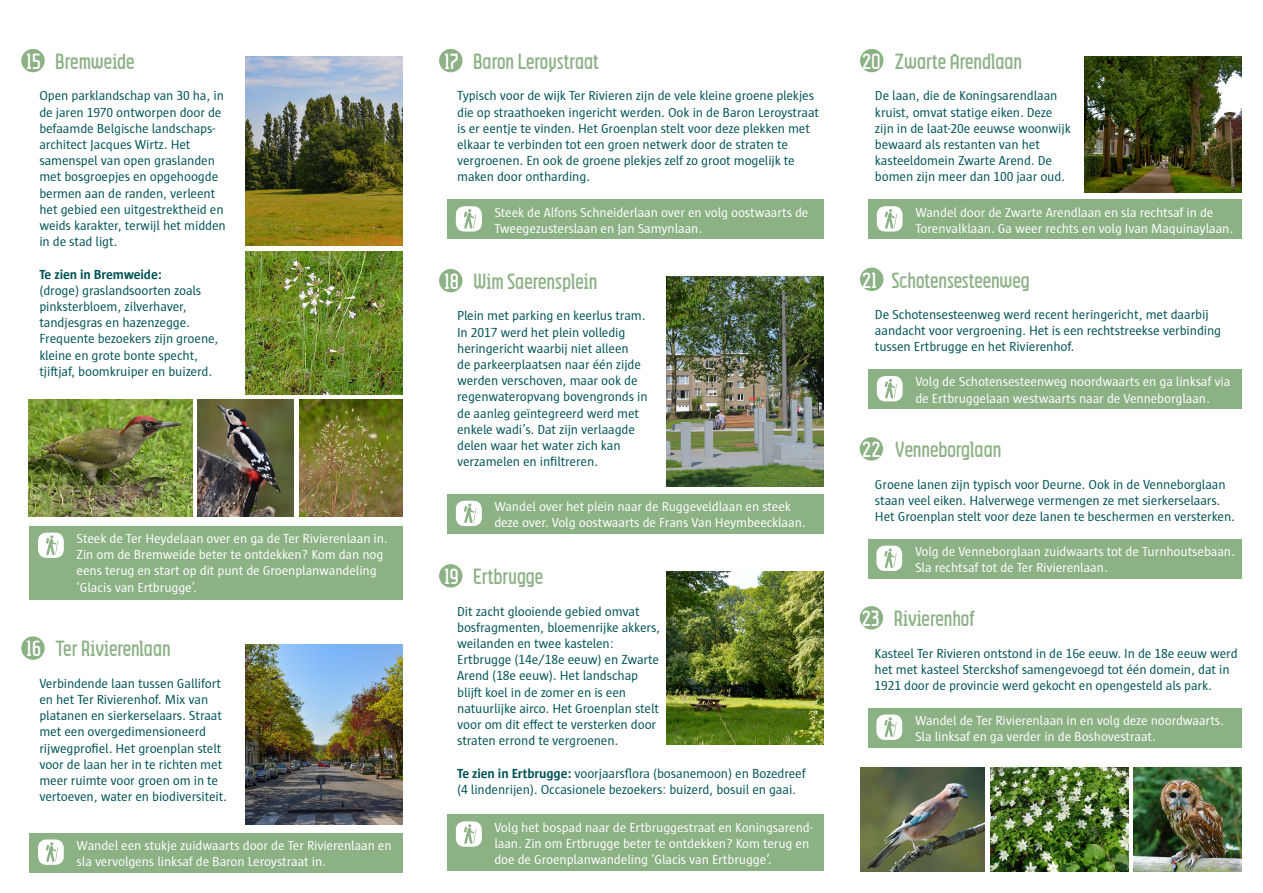
<style>
.page{position:relative;width:1263px;height:893px;background:#fff}
.page>*{position:absolute;margin:0;border:0;box-sizing:border-box;transform-origin:0 0}
.t1{font:14.85px "Antwerpen Tall Tall";color:#8cb185}
.t2{font:13.5px/16.2px "Sun Antwerpen";letter-spacing:-.01em;color:#005355}
.t3{font:13.5px/16.2px "Sun Antwerpen";letter-spacing:-.01em;color:#fff}
.t4{font:700 13.5px "Sun Antwerpen";letter-spacing:-.01em;color:#005355}
.s1{color:#fff}
.s2{font-weight:700}
</style>
<div class="page">
<div style="left:21px;top:49px;width:24px;height:23px;background:#8cb185;border-radius:50%"></div>
<div style="left:30px;top:526px;width:373px;height:74px;background:#8cb185"></div>
<div style="left:38px;top:533px;width:26px;height:25px;background:#fff;border-radius:9px"></div>
<svg style="left:46px;top:535px;width:9px;height:20px"></svg>
<hr style="left:55px;top:540px;width:3px;height:15px;background:#8cb185">
<img style="left:245px;top:57px;width:158px;height:188px">
<img style="left:300px;top:400px;width:103px;height:116px">
<img style="left:245px;top:252px;width:158px;height:143px">
<img style="left:28px;top:400px;width:164px;height:116px">
<img style="left:198px;top:400px;width:95px;height:116px">
<div style="left:21px;top:636px;width:24px;height:24px;background:#8cb185;border-radius:50%"></div>
<div style="left:30px;top:833px;width:373px;height:39px;background:#8cb185"></div>
<div style="left:38px;top:839px;width:26px;height:26px;background:#fff;border-radius:9px"></div>
<svg style="left:46px;top:842px;width:9px;height:20px"></svg>
<hr style="left:55px;top:847px;width:3px;height:15px;background:#8cb185">
<img style="left:245px;top:644px;width:158px;height:181px">
<div style="left:439px;top:49px;width:23px;height:23px;background:#8cb185;border-radius:50%"></div>
<div style="left:448px;top:199px;width:376px;height:40px;background:#8cb185"></div>
<div style="left:456px;top:206px;width:26px;height:26px;background:#fff;border-radius:9px"></div>
<svg style="left:464px;top:209px;width:10px;height:20px"></svg>
<hr style="left:473px;top:214px;width:3px;height:14px;background:#8cb185">
<div style="left:439px;top:269px;width:23px;height:23px;background:#8cb185;border-radius:50%"></div>
<div style="left:448px;top:494px;width:376px;height:40px;background:#8cb185"></div>
<div style="left:456px;top:501px;width:26px;height:25px;background:#fff;border-radius:9px"></div>
<svg style="left:464px;top:504px;width:9px;height:19px"></svg>
<hr style="left:473px;top:508px;width:3px;height:15px;background:#8cb185">
<img style="left:666px;top:277px;width:158px;height:209px">
<div style="left:439px;top:564px;width:23px;height:23px;background:#8cb185;border-radius:50%"></div>
<div style="left:448px;top:815px;width:376px;height:56px;background:#8cb185"></div>
<div style="left:456px;top:821px;width:26px;height:26px;background:#fff;border-radius:9px"></div>
<svg style="left:464px;top:824px;width:10px;height:20px"></svg>
<hr style="left:473px;top:829px;width:3px;height:14px;background:#8cb185">
<img style="left:666px;top:572px;width:158px;height:173px">
<img style="left:990px;top:768px;width:138px;height:103px">
<img style="left:1133px;top:768px;width:108px;height:103px">
<img style="left:860px;top:768px;width:124px;height:103px">
<div style="left:860px;top:49px;width:23px;height:23px;background:#8cb185;border-radius:50%"></div>
<div style="left:868px;top:199px;width:374px;height:40px;background:#8cb185"></div>
<div style="left:877px;top:206px;width:25px;height:26px;background:#fff;border-radius:9px"></div>
<svg style="left:885px;top:209px;width:10px;height:20px"></svg>
<hr style="left:894px;top:214px;width:3px;height:14px;background:#8cb185">
<img style="left:1084px;top:56px;width:158px;height:137px">
<div style="left:860px;top:268px;width:23px;height:23px;background:#8cb185;border-radius:50%"></div>
<div style="left:868px;top:369px;width:374px;height:40px;background:#8cb185"></div>
<div style="left:877px;top:376px;width:25px;height:25px;background:#fff;border-radius:9px"></div>
<svg style="left:885px;top:379px;width:9px;height:20px"></svg>
<hr style="left:894px;top:384px;width:3px;height:14px;background:#8cb185">
<div style="left:860px;top:437px;width:23px;height:24px;background:#8cb185;border-radius:50%"></div>
<div style="left:868px;top:539px;width:373px;height:40px;background:#8cb185"></div>
<div style="left:876px;top:546px;width:26px;height:25px;background:#fff;border-radius:9px"></div>
<svg style="left:884px;top:548px;width:10px;height:20px"></svg>
<hr style="left:894px;top:553px;width:3px;height:15px;background:#8cb185">
<div style="left:860px;top:606px;width:23px;height:23px;background:#8cb185;border-radius:50%"></div>
<div style="left:868px;top:708px;width:373px;height:39px;background:#8cb185"></div>
<div style="left:876px;top:714px;width:26px;height:26px;background:#fff;border-radius:9px"></div>
<svg style="left:884px;top:717px;width:10px;height:20px"></svg>
<hr style="left:894px;top:722px;width:3px;height:15px;background:#8cb185">
<p class="t1" style="left:27px;top:55px;width:110px"><span class="s1">15</span> Bremweide</p>
<p class="t2" style="left:39px;top:87px;width:186px">Open parklandschap van 30 ha, in de jaren 1970 ontworpen door de befaamde Belgische landschaps-</p>
<p class="t2" style="left:39px;top:136px;width:153px">architect Jacques Wirtz. Het</p>
<p class="t2" style="left:39px;top:152px;width:188px">samenspel van open graslanden met bosgroepjes en opgehoogde bermen aan de randen, verleent het gebied een uitgestrektheid en weids karakter, terwijl het midden in de stad ligt.</p>
<p class="t4" style="left:39px;top:266px;width:124px">Te zien in Bremweide:</p>
<p class="t2" style="left:39px;top:282px;width:181px">(droge) graslandsoorten zoals pinksterbloem, zilverhaver, tandjesgras en hazenzegge.<br>Frequente bezoekers zijn groene, kleine en grote bonte specht, tjiftjaf, boomkruiper en buizerd.</p>
<p class="t3" style="left:77px;top:530px;width:313px">Steek de Ter Heydelaan over en ga de Ter Rivierenlaan in.</p>
<p class="t3" style="left:77px;top:546px;width:308px">Zin om de Bremweide beter te ontdekken? Kom dan nog eens terug en start op dit punt de Groenplanwandeling ‘Glacis van Ertbrugge’.</p>
<p class="t1" style="left:27px;top:642px;width:146px"><span class="s1">16</span> Ter Rivierenlaan</p>
<p class="t2" style="left:39px;top:675px;width:189px">Verbindende laan tussen Gallifort en het Ter Rivierenhof. Mix van platanen en sierkerselaars. Straat met een overgedimensioneerd rijwegprofiel. Het groenplan stelt voor de laan her in te richten met meer ruimte voor groen om in te vertoeven, water en biodiversiteit.</p>
<p class="t3" style="left:77px;top:837px;width:317px">Wandel een stukje zuidwaarts door de Ter Rivierenlaan en sla vervolgens linksaf de Baron Leroystraat in.</p>
<p class="t1" style="left:444px;top:55px;width:156px"><span class="s1">17</span> Baron Leroystraat</p>
<p class="t2" style="left:457px;top:87px;width:364px">Typisch voor de wijk Ter Rivieren zijn de vele kleine groene plekjes die op straathoeken ingericht werden. Ook in de Baron Leroystraat is er eentje te vinden. Het Groenplan stelt voor deze plekken met elkaar te verbinden tot een groen netwerk door de straten te vergroenen. En ook de groene plekjes zelf zo groot mogelijk te maken door ontharding.</p>
<p class="t3" style="left:494px;top:204px;width:316px">Steek de Alfons Schneiderlaan over en volg oostwaarts de<br>Tweegezusterslaan en Jan Samynlaan.</p>
<p class="t1" style="left:444px;top:275px;width:154px"><span class="s1">18</span> Wim Saerensplein</p>
<p class="t2" style="left:457px;top:308px;width:192px">Plein met parking en keerlus tram.<br>In 2017 werd het plein volledig heringericht waarbij niet alleen<br>de parkeerplaatsen naar één zijde werden verschoven, maar ook de regenwateropvang bovengronds in de aanleg geïntegreerd werd met enkele wadi’s. Dat zijn verlaagde delen waar het water zich kan verzamelen en infiltreren.</p>
<p class="t3" style="left:494px;top:498px;width:313px">Wandel over het plein naar de Ruggeveldlaan en steek deze over. Volg oostwaarts de Frans Van Heymbeecklaan.</p>
<p class="t1" style="left:444px;top:570px;width:100px"><span class="s1">19</span> Ertbrugge</p>
<p class="t2" style="left:457px;top:603px;width:205px">Dit zacht glooiende gebied omvat bosfragmenten, bloemenrijke akkers, weilanden en twee kastelen:<br>Ertbrugge (14e/18e eeuw) en Zwarte Arend (18e eeuw). Het landschap blijft koel in de zomer en is een natuurlijke airco. Het Groenplan stelt voor om dit effect te versterken door straten errond te vergroenen.</p>
<p class="t2" style="left:457px;top:765px;width:350px"><span class="s2">Te zien in Ertbrugge:</span> voorjaarsflora (bosanemoon) en Bozedreef (4 lindenrijen). Occasionele bezoekers: buizerd, bosuil en gaai.</p>
<p class="t3" style="left:494px;top:819px;width:320px">Volg het bospad naar de Ertbruggestraat en Koningsarend&shy;laan. Zin om Ertbrugge beter te ontdekken? Kom terug en doe de Groenplanwandeling ‘Glacis van Ertbrugge’.</p>
<p class="t1" style="left:862px;top:55px;width:161px"><span class="s1">20</span> Zwarte Arendlaan</p>
<p class="t2" style="left:875px;top:87px;width:197px">De laan, die de Koningsarendlaan kruist, omvat statige eiken. Deze zijn in de laat-20e eeuwse woonwijk bewaard als restanten van het</p>
<p class="t2" style="left:875px;top:152px;width:179px">kasteeldomein Zwarte Arend. De</p>
<p class="t2" style="left:875px;top:168px;width:192px">bomen zijn meer dan 100 jaar oud.</p>
<p class="t3" style="left:915px;top:204px;width:319px">Wandel door de Zwarte Arendlaan en sla rechtsaf in de<br>Torenvalklaan. Ga weer rechts en volg Ivan Maquinaylaan.</p>
<p class="t1" style="left:862px;top:274px;width:169px"><span class="s1">21</span> Schotensesteenweg</p>
<p class="t2" style="left:875px;top:306px;width:335px">De Schotensesteenweg werd recent heringericht, met daarbij</p>
<p class="t2" style="left:875px;top:322px;width:348px">aandacht voor vergroening. Het is een rechtstreekse verbinding tussen Ertbrugge en het Rivierenhof.</p>
<p class="t3" style="left:915px;top:374px;width:316px">Volg de Schotensesteenweg noordwaarts en ga linksaf via de Ertbruggelaan westwaarts naar de Venneborglaan.</p>
<p class="t1" style="left:862px;top:443px;width:141px"><span class="s1">22</span> Venneborglaan</p>
<p class="t2" style="left:875px;top:476px;width:362px">Groene lanen zijn typisch voor Deurne. Ook in de Venneborglaan staan veel eiken. Halverwege vermengen ze met sierkerselaars.<br>Het Groenplan stelt voor deze lanen te beschermen en versterken.</p>
<p class="t3" style="left:915px;top:543px;width:321px">Volg de Venneborglaan zuidwaarts tot de Turnhoutsebaan.<br>Sla rechtsaf tot de Ter Rivierenlaan.</p>
<p class="t1" style="left:862px;top:612px;width:114px"><span class="s1">23</span> Rivierenhof</p>
<p class="t2" style="left:875px;top:645px;width:364px">Kasteel Ter Rivieren ontstond in de 16e eeuw. In de 18e eeuw werd het met kasteel Sterckshof samengevoegd tot één domein, dat in<br>1921 door de provincie werd gekocht en opengesteld als park.</p>
<p class="t3" style="left:915px;top:712px;width:310px">Wandel de Ter Rivierenlaan in en volg deze noordwaarts.<br>Sla linksaf en ga verder in de Boshovestraat.</p>
</div>
